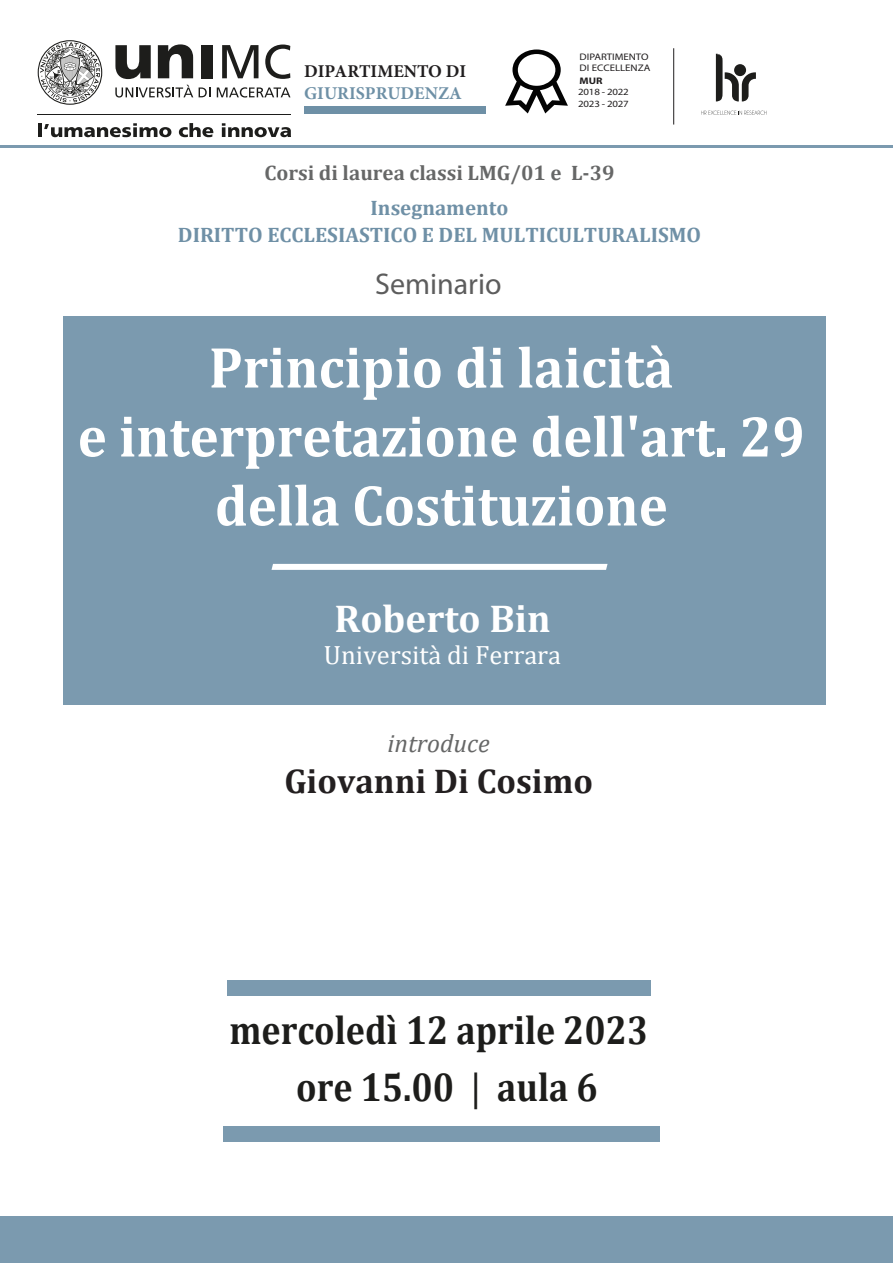
<style>
.page{position:relative;width:893px;height:1263px;background:#fff}
.page>*{position:absolute;margin:0;border:0;box-sizing:border-box;transform-origin:0 0}
.t1{font:700 58.5px/69px "Cambria";color:#fff;text-align:center;scale:.94 1}
.t2{font:700 40.5px/57px "Cambria";color:#1d1d1b;text-align:center;scale:.89 1}
.t3{font:700 39px "Cambria";color:#fff}
.t4{font:700 34.5px "Cambria";color:#231f20}
.t5{font:30px "Myriad Pro";color:#5d5d5d}
.t6{font:26.55px "Cambria";color:#fff}
.t7{font:italic 25.5px "Cambria";color:#666767}
.t8{font:700 21px/27px "Cambria";color:#6f90a6;text-align:center}
.t9{font:700 21px "Cambria";color:#666767}
.t10{font:700 18px "Minion Pro";color:#211e1f}
.t11{font:700 18px "Minion Pro";color:#6e90a6}
.t12{font:9.45px/11.4px "Myriad Pro";color:#211e1f;scale:1.14 1}
.t13{font:9.45px/11.4px "Myriad Pro";letter-spacing:-.02em;color:#211e1f;scale:1.14 1}
.t14{font:700 9.45px "Myriad Pro";color:#211e1f;scale:1.14 1}
.s1{font-weight:400}
</style>
<div class="page">
<div style="left:63px;top:316px;width:762px;height:388px;background:#7b9aaf"></div>
<hr style="left:0;top:145px;width:893px;height:3px;background:#7b9aaf">
<svg style="left:38px;top:40px;width:64px;height:65px"></svg>
<svg style="left:115px;top:45px;width:36px;height:34px"></svg>
<svg style="left:158px;top:44px;width:35px;height:34px"></svg>
<div style="left:202px;top:45px;width:11px;height:33px;background:#1d1d1b"></div>
<svg style="left:222px;top:45px;width:36px;height:33px"></svg>
<svg style="left:265px;top:45px;width:25px;height:34px"></svg>
<svg style="left:115px;top:85px;width:78px;height:13px"></svg>
<svg style="left:199px;top:87px;width:11px;height:10px"></svg>
<svg style="left:217px;top:87px;width:73px;height:11px"></svg>
<hr style="left:38px;top:123px;width:4px;height:14px;background:#1d1d1b">
<svg style="left:44px;top:123px;width:127px;height:14px"></svg>
<svg style="left:179px;top:123px;width:34px;height:14px"></svg>
<svg style="left:222px;top:123px;width:69px;height:14px"></svg>
<hr style="left:38px;top:114px;width:253px;height:1px;background:#1d1d1b">
<div style="left:305px;top:106px;width:181px;height:8px;background:#6e90a6"></div>
<hr style="left:673px;top:48px;width:1px;height:77px;background:#211e1f">
<svg style="left:505px;top:49px;width:63px;height:64px"></svg>
<svg style="left:701px;top:111px;width:65px;height:4px"></svg>
<svg style="left:716px;top:54px;width:40px;height:47px"></svg>
<div style="left:224px;top:1127px;width:436px;height:15px;background:#7b9aaf"></div>
<div style="left:227px;top:981px;width:423px;height:15px;background:#7b9aaf"></div>
<div style="left:0;top:1217px;width:893px;height:46px;background:#7b9aaf"></div>
<svg style="left:272px;top:564px;width:336px;height:6px;background:#fbfcfd"></svg>
<p class="t10" style="left:304px;top:59px;width:164px">DIPARTIMENTO DI</p>
<p class="t11" style="left:304px;top:80px;width:159px">GIURISPRUDENZA</p>
<p class="t12" style="left:580px;top:51px;width:64px">DIPARTIMENTO<br>DI ECCELLENZA</p>
<p class="t14" style="left:580px;top:75px;width:22px">MUR</p>
<p class="t13" style="left:578px;top:86px;width:46px">2018 - 2022<br>2023 - 2027</p>
<p class="t9" style="left:264px;top:158px;width:352px">Corsi di laurea classi LMG/01 e L-39</p>
<p class="t8" style="left:178px;top:193px;width:525px">Insegnamento<br>DIRITTO ECCLESIASTICO E DEL MULTICULTURALISMO</p>
<p class="t5" style="left:375px;top:266px;width:128px">Seminario</p>
<p class="t1" style="left:78px;top:331px;width:775px">Principio di laicità<br>e interpretazione dell'art. 29 della Costituzione</p>
<p class="t3" style="left:335px;top:591px;width:217px">Roberto Bin</p>
<p class="t6" style="left:324px;top:639px;width:239px">Università di Ferrara</p>
<p class="t7" style="left:388px;top:725px;width:104px">introduce</p>
<p class="t4" style="left:284px;top:757px;width:310px">Giovanni Di Cosimo</p>
<p class="t2" style="left:229px;top:1000px;width:472px">mercoledì 12 aprile 2023 ore 15.00 <span class="s1">|</span> aula 6</p>
</div>
